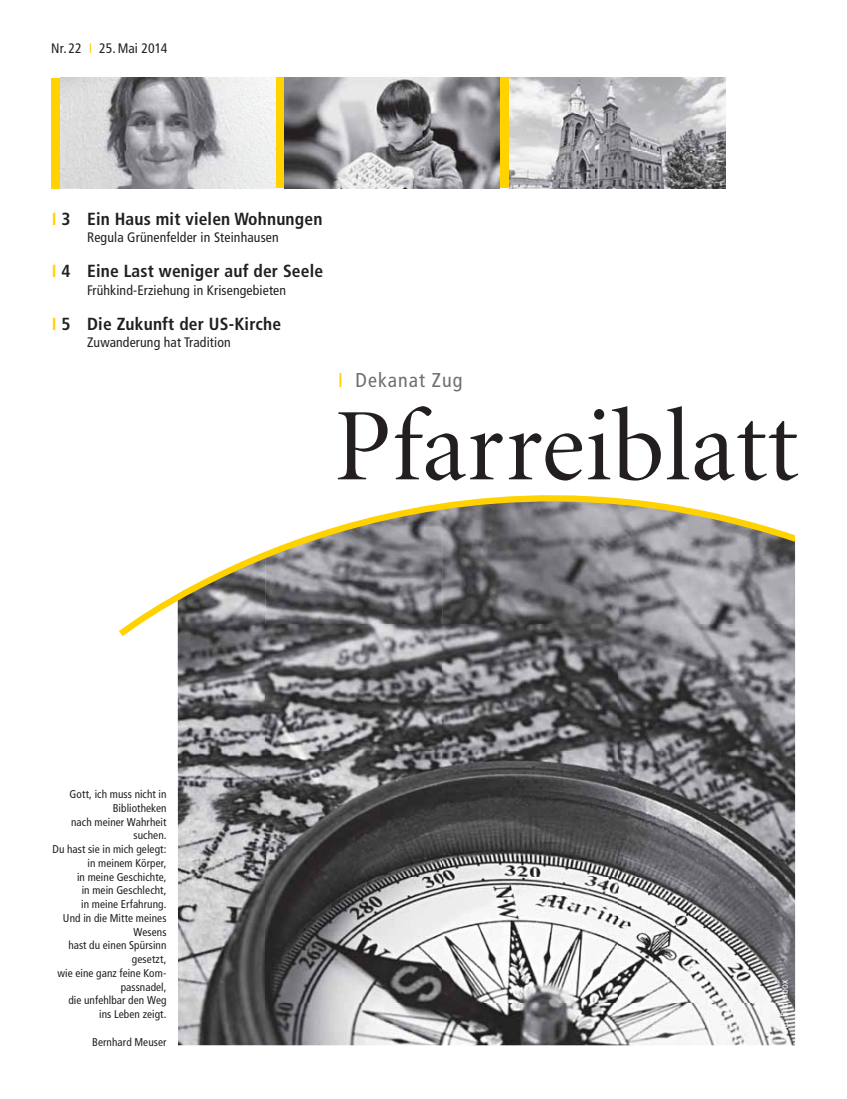
<style>
.page{position:relative;width:847px;height:1099px;background:#fff}
.page>*{position:absolute;margin:0;border:0;box-sizing:border-box;transform-origin:0 0}
.t1{font:103px "Minion Display";letter-spacing:.01em;color:#231f20}
.t2{font:condensed 20px "Frutiger LT Std";letter-spacing:.05em;color:#6d6e70}
.t3{font:700 condensed 17.5px "Frutiger LT Std";letter-spacing:.01em;color:#231f20}
.t4{font:condensed 13.75px "Frutiger LT Std";letter-spacing:.01em;color:#231f20}
.t5{font:condensed 11.25px/13.8px "Frutiger LT Std";letter-spacing:.005em;color:#231f20;text-align:right}
.t6{font:condensed 10px "Frutiger LT Std";letter-spacing:.01em;color:#fff}
.s1{color:#ffd200}
</style>
<div class="page">
<svg style="left:177px;top:640px;width:619px;height:406px;background:#807f81"></svg>
<div style="left:51px;top:78px;width:9px;height:110px;background:#ffd200"></div>
<div style="left:276px;top:78px;width:8px;height:110px;background:#ffd200"></div>
<div style="left:500px;top:78px;width:9px;height:110px;background:#ffd200"></div>
<img style="left:509px;top:77px;width:216px;height:111px">
<img style="left:60px;top:78px;width:216px;height:110px">
<svg style="left:119px;top:495px;width:677px;height:145px"></svg>
<div style="left:795px;top:535px;width:6px;height:8px;background:#fff"></div>
<img style="left:284px;top:78px;width:216px;height:110px">
<p class="t4" style="left:51px;top:41px;width:118px">Nr. 22 <span class="s1">I</span> 25. Mai 2014</p>
<h3 class="t3" style="left:52px;top:210px;width:272px"><span class="s1">I</span> 3 Ein Haus mit vielen Wohnungen</h3>
<p class="t4" style="left:87px;top:231px;width:193px">Regula Grünenfelder in Steinhausen</p>
<h3 class="t3" style="left:52px;top:262px;width:273px"><span class="s1">I</span> 4 Eine Last weniger auf der Seele</h3>
<p class="t4" style="left:87px;top:283px;width:200px">Frühkind-Erziehung in Krisengebieten</p>
<h3 class="t3" style="left:52px;top:315px;width:231px"><span class="s1">I</span> 5 Die Zukunft der US-Kirche</h3>
<p class="t4" style="left:87px;top:336px;width:145px">Zuwanderung hat Tradition</p>
<h2 class="t2" style="left:338px;top:371px;width:126px"><span class="s1">I</span> Dekanat Zug</h2>
<h1 class="t1" style="left:334px;top:406px;width:465px">Pfarreiblatt</h1>
<p class="t5" style="left:52px;top:787px;width:116px">Gott, ich muss nicht in<br>Bibliotheken<br>nach meiner Wahrheit suchen.<br>Du hast sie in mich gelegt: in meinem Körper,<br>in meine Geschichte,<br>in mein Geschlecht,<br>in meine Erfahrung.<br>Und in die Mitte meines<br>Wesens<br>hast du einen Spürsinn gesetzt,<br>wie eine ganz feine Kom&shy;passnadel,<br>die unfehlbar den Weg<br>ins Leben zeigt.</p>
<p class="t5" style="left:92px;top:1035px;width:76px">Bernhard Meuser</p>
<p class="t6" style="left:779px;top:1038px;width:60px;rotate:-90deg">Foto: Bilderbox</p>
</div>
